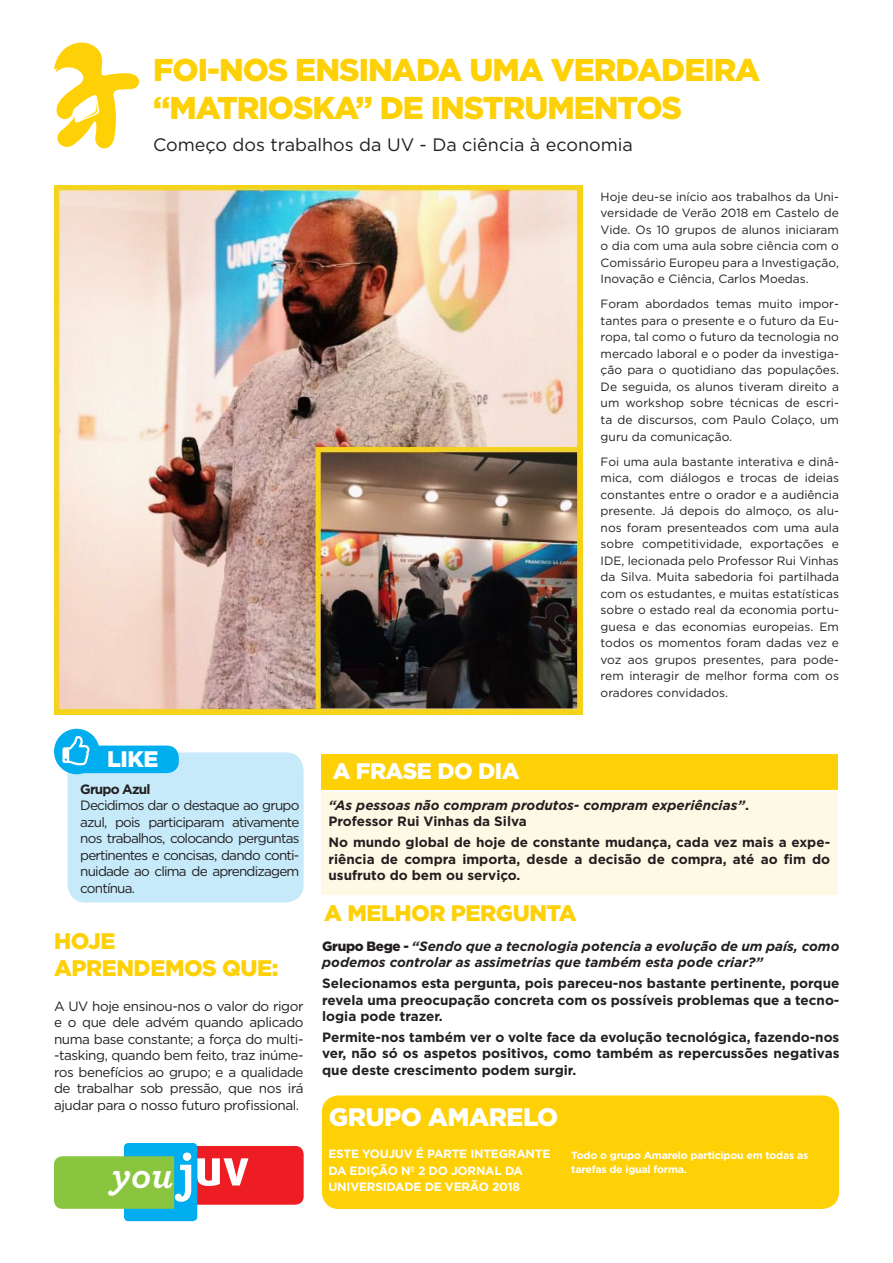
<style>
.page{position:relative;width:893px;height:1263px;background:#fff}
.page>*{position:absolute;margin:0;border:0;box-sizing:border-box;transform-origin:0 0}
.BLOCADO{font:700 58.05px "Archer";color:#fff}
.BLOCADO-2{font:700 50.4px "Dax";color:#fff}
.BLOCADO-3{font:italic 700 38.7px "Archer";color:#fff}
.t1{font:900 31.5px/37.8px "Gotham";letter-spacing:-.03em;color:#fed006}
.t2{font:900 25.35px "Gotham";letter-spacing:-.02em;color:#fff}
.t3{font:900 22.5px "Gotham";letter-spacing:-.02em;color:#fed006}
.t4{font:900 22.5px "Gotham";letter-spacing:-.02em;color:#fff}
.t5{font:18px "Gotham";color:#231f20}
.t6{font:700 13.5px/16.5px "Gotham";color:#231f20;text-align:justify}
.t7{font:13.5px/16.5px "Gotham";letter-spacing:-.055em;color:#231f20;text-align:justify}
.t8{font:italic 700 13.5px/16.5px "Gotham";color:#231f20}
.t9{font:700 13.5px "Gotham";letter-spacing:-.06em;color:#231f20}
.t10{font:12px/16.5px "Gotham";color:#231f20;text-align:justify}
.t11{font:700 12px/16.5px "Gotham";letter-spacing:-.02em;color:#fff}
.t12{font:700 10.5px/13.5px "Gotham";letter-spacing:-.02em;color:#fff}
.s1{font-style:normal}
.s2{font-weight:900;font-style:normal}
</style>
<div class="page">
<div style="left:322px;top:793px;width:516px;height:102px;background:#fef9e5"></div>
<div style="left:322px;top:754px;width:516px;height:36px;background:#fed006"></div>
<div style="left:322px;top:1095px;width:517px;height:114px;background:#fed006;border-radius:17px"></div>
<div style="left:124px;top:1143px;width:73px;height:78px;background:#00aeef;border-radius:4px"></div>
<svg style="left:54px;top:1146px;width:250px;height:63px"></svg>
<div style="left:68px;top:752px;width:236px;height:150px;background:#c6eafa;border-radius:18px"></div>
<div style="left:72px;top:745px;width:107px;height:28px;background:#00aeef;border-radius:12px"></div>
<div style="left:54px;top:729px;width:46px;height:45px;background:#00aeef;border-radius:50%"></div>
<svg style="left:62px;top:736px;width:27px;height:29px"></svg>
<svg style="left:54px;top:42px;width:85px;height:107px"></svg>
<img style="left:54px;top:185px;width:529px;height:529px">
<p class="t1" style="left:153px;top:51px;width:609px">FOI-NOS ENSINADA UMA VERDADEIRA “MATRIOSKA” DE INSTRUMENTOS</p>
<p class="t5" style="left:153px;top:133px;width:481px">Começo dos trabalhos da UV - Da ciência à economia</p>
<p class="t10" style="left:601px;top:188px;width:240px">Hoje deu-se início aos trabalhos da Uni&shy;versidade de Verão 2018 em Castelo de Vide. Os 10 grupos de alunos iniciaram o dia com uma aula sobre ciência com o Comissário Europeu para a Investigação, Inovação e Ciência, Carlos Moedas.</p>
<p class="t10" style="left:601px;top:296px;width:240px">Foram abordados temas muito impor&shy;tantes para o presente e o futuro da Eu&shy;ropa, tal como o futuro da tecnologia no mercado laboral e o poder da investiga&shy;ção para o quotidiano das populações.<br>De seguida, os alunos tiveram direito a um workshop sobre técnicas de escri&shy;ta de discursos, com Paulo Colaço, um guru da comunicação.</p>
<p class="t10" style="left:601px;top:453px;width:240px">Foi uma aula bastante interativa e dinâ&shy;mica, com diálogos e trocas de ideias constantes entre o orador e a audiência presente. Já depois do almoço, os alu&shy;nos foram presenteados com uma aula sobre competitividade, exportações e IDE, lecionada pelo Professor Rui Vinhas da Silva. Muita sabedoria foi partilhada com os estudantes, e muitas estatísticas sobre o estado real da economia portu&shy;guesa e das economias europeias. Em todos os momentos foram dadas vez e voz aos grupos presentes, para pode&shy;rem interagir de melhor forma com os oradores convidados.</p>
<p class="t4" style="left:107px;top:743px;width:53px">LIKE</p>
<p class="t9" style="left:80px;top:780px;width:72px">Grupo Azul</p>
<p class="t7" style="left:80px;top:797px;width:221px">Decidimos dar o destaque ao grupo azul, pois participaram ativamente nos trabalhos, colocando perguntas pertinentes e concisas, dando conti&shy;nuidade ao clima de aprendizagem contínua.</p>
<p class="t3" style="left:54px;top:926px;width:63px">HOJE</p>
<p class="t3" style="left:54px;top:953px;width:226px">APRENDEMOS QUE:</p>
<p class="t7" style="left:54px;top:997px;width:251px">A UV hoje ensinou-nos o valor do rigor e o que dele advém quando aplicado numa base constante; a força do multi--tasking, quando bem feito, traz inúme&shy;ros benefícios ao grupo; e a qualidade de trabalhar sob pressão, que nos irá ajudar para o nosso futuro profissional.</p>
<p class="BLOCADO" style="left:178px;top:1125px;width:19px">j</p>
<p class="BLOCADO-2" style="left:194px;top:1139px;width:56px">uv</p>
<p class="BLOCADO-3" style="left:112px;top:1144px;width:63px">you</p>
<p class="t4" style="left:333px;top:756px;width:188px">A FRASE DO DIA</p>
<p class="t8" style="left:328px;top:797px;width:422px">“As pessoas não compram produtos- compram experiências”<span class="s1">.</span></p>
<p class="t6" style="left:328px;top:813px;width:200px">Professor Rui Vinhas da Silva</p>
<p class="t6" style="left:328px;top:834px;width:503px">No mundo global de hoje de constante mudança, cada vez mais a expe&shy;riência de compra importa, desde a decisão de compra, até ao fim do usufruto do bem ou serviço.</p>
<p class="t3" style="left:324px;top:897px;width:254px">A MELHOR PERGUNTA</p>
<p class="t8" style="left:322px;top:938px;width:519px"><span class="s2">Grupo Bege -</span> “Sendo que a tecnologia potencia a evolução de um país, como podemos controlar as assimetrias que também esta pode criar?”</p>
<p class="t6" style="left:322px;top:975px;width:519px">Selecionamos esta pergunta, pois pareceu-nos bastante pertinente, porque revela uma preocupação concreta com os possíveis problemas que a tecno&shy;logia pode trazer.</p>
<p class="t6" style="left:322px;top:1029px;width:519px">Permite-nos também ver o volte face da evolução tecnológica, fazendo-nos ver, não só os aspetos positivos, como também as repercussões negativas que deste crescimento podem surgir.</p>
<p class="t2" style="left:329px;top:1099px;width:231px">GRUPO AMARELO</p>
<p class="t11" style="left:328px;top:1146px;width:223px">ESTE YOUJUV É PARTE INTEGRANTE<br>DA EDIÇÃO Nº 2 DO JORNAL DA<br>UNIVERSIDADE DE VERÃO 2018</p>
<p class="t12" style="left:571px;top:1149px;width:238px">Todo o grupo Amarelo participou em todas as tarefas de igual forma.</p>
</div>
